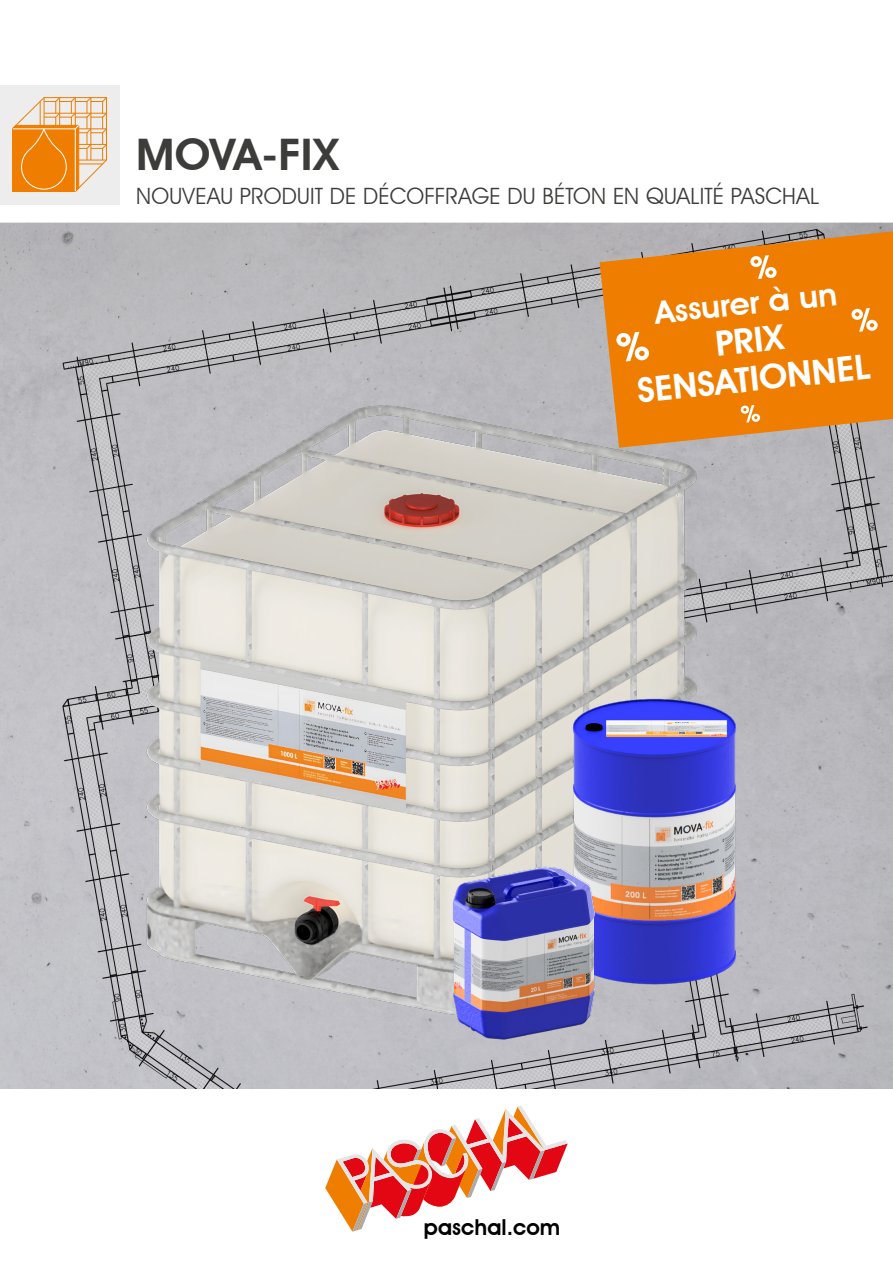
<style>
.page{position:relative;width:893px;height:1263px;background:#fff}
.page>*{position:absolute;margin:0;border:0;box-sizing:border-box;transform-origin:0 0}
.t1{font:600 43.5px "Avant Garde IT Cby BT";letter-spacing:.005em;color:#3c3c3b;scale:1.04 1}
.t2{font:600 34.5px/38.4px "Avant Garde IT Cby BT";color:#fff;text-align:center;scale:1.04 1}
.t3{font:600 31.5px "Avant Garde IT Cby BT";color:#fff;scale:1.04 1}
.t4{font:22.5px "Avant Garde IT Cby BT";letter-spacing:.005em;color:#3c3c3b}
.t5{font:600 22.05px "Avant Garde IT Cby BT";color:#000}
</style>
<div class="page">
<img style="left:0;top:222px;width:893px;height:866px">
<img style="left:102px;top:375px;width:624px;height:672px">
<svg style="left:325px;top:1106px;width:243px;height:125px"></svg>
<div style="left:0;top:85px;width:119px;height:119px;background:#ededed"></div>
<svg style="left:12px;top:97px;width:95px;height:95px"></svg>
<svg style="left:600px;top:231px;width:293px;height:217px;fill:#ef7d00"></svg>
<img style="left:548px;top:687px;width:202px;height:308px">
<img style="left:441px;top:851px;width:162px;height:201px">
<svg style="left:616px;top:332px;width:33px;height:29px"></svg>
<svg style="left:740px;top:405px;width:20px;height:18px"></svg>
<svg style="left:750px;top:255px;width:27px;height:24px"></svg>
<svg style="left:851px;top:308px;width:27px;height:24px"></svg>
<h1 class="t1" style="left:136px;top:128px;width:197px">MOVA-FIX</h1>
<p class="t4" style="left:136px;top:182px;width:685px">NOUVEAU PRODUIT DE DÉCOFFRAGE DU BÉTON EN QUALITÉ PASCHAL</p>
<h3 class="t3" style="left:653px;top:294px;width:177px;rotate:-6deg">Assurer à un</h3>
<h2 class="t2" style="left:631px;top:333px;width:227px;rotate:-6deg">PRIX<br>SENSATIONNEL</h2>
<p class="t5" style="left:424px;top:1213px;width:138px">paschal.com</p>
</div>
